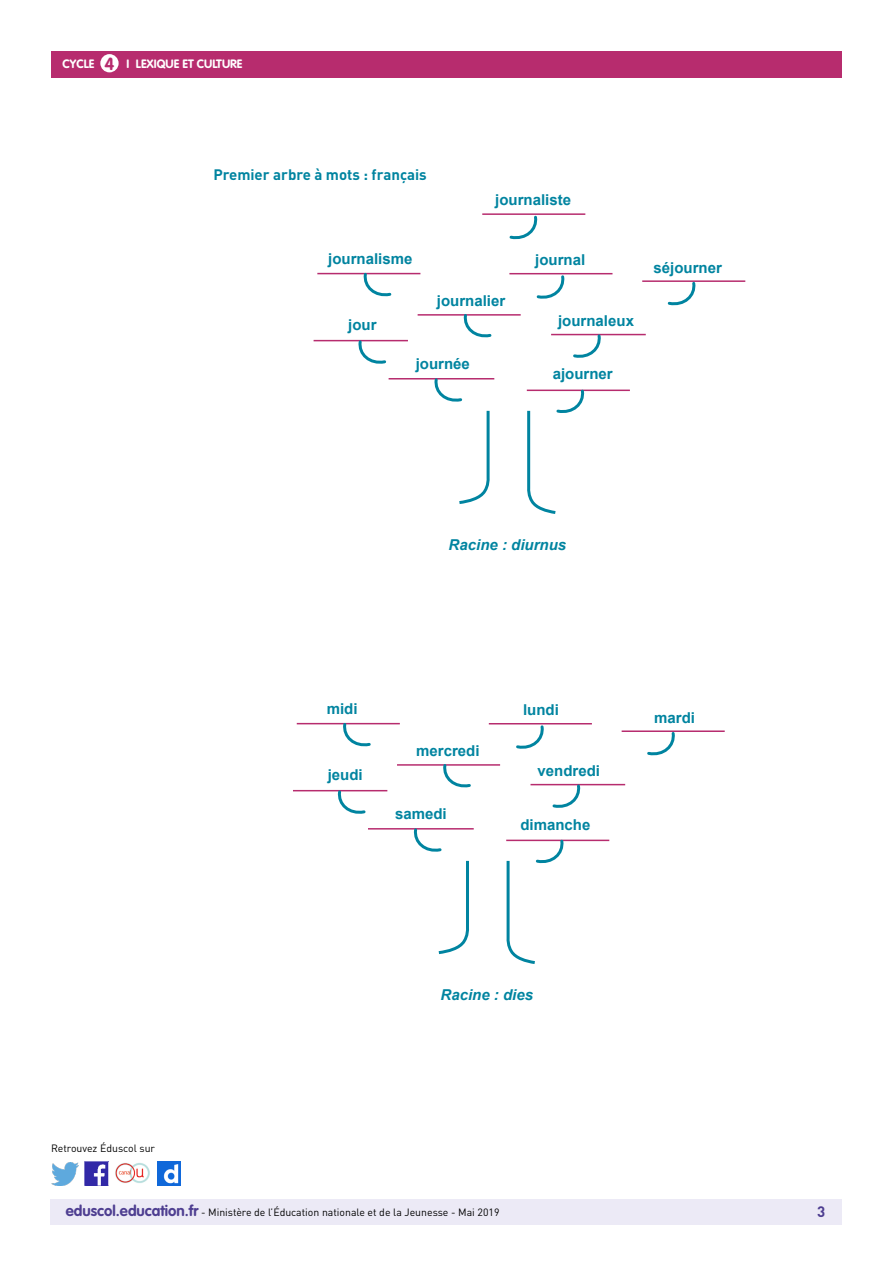
<style>
.page{position:relative;width:893px;height:1263px;background:#fff}
.page>*{position:absolute;margin:0;border:0;box-sizing:border-box;transform-origin:0 0}
.t1{font:700 17.25px "VAG Rounded Std";color:#b72c6e}
.t2{font:700 15px "Arial";color:#0084a0}
.t3{font:700 15px "DIN Pro";color:#0084a0}
.t4{font:italic 700 15px "Arial";color:#0084a0}
.t5{font:700 15px "DIN Pro";color:#4e3e91}
.t6{font:700 12px "VAG Rounded Std";color:#fff}
.t7{font:10.5px "DIN Pro";color:#000}
.s1{font-family:"VAG Rounded Std";font-weight:700;font-size:15px;color:#4e3e91}
</style>
<div class="page">
<div style="left:50px;top:1199px;width:791px;height:26px;background:#eceaf6"></div>
<div style="left:51px;top:51px;width:791px;height:27px;background:#b72c6e"></div>
<div style="left:100px;top:54px;width:19px;height:18px;background:#fff;border-radius:50%"></div>
<img style="left:85px;top:1162px;width:23px;height:23px">
<img style="left:51px;top:1163px;width:28px;height:22px">
<img style="left:158px;top:1162px;width:22px;height:23px">
<img style="left:115px;top:1163px;width:35px;height:20px">
<hr style="left:527px;top:390px;width:103px;height:1px;background:#b72c6e">
<hr style="left:314px;top:340px;width:94px;height:1px;background:#b72c6e">
<hr style="left:551px;top:334px;width:95px;height:1px;background:#b72c6e">
<svg style="left:358px;top:314px;width:244px;height:200px"></svg>
<svg style="left:535px;top:274px;width:30px;height:25px"></svg>
<hr style="left:509px;top:273px;width:103px;height:1px;background:#b72c6e">
<hr style="left:642px;top:280px;width:103px;height:2px;background:#b72c6e">
<svg style="left:666px;top:280px;width:30px;height:26px"></svg>
<hr style="left:317px;top:273px;width:103px;height:1px;background:#b72c6e">
<svg style="left:363px;top:272px;width:30px;height:25px"></svg>
<svg style="left:509px;top:215px;width:29px;height:25px"></svg>
<hr style="left:482px;top:213px;width:103px;height:2px;background:#b72c6e">
<hr style="left:506px;top:840px;width:103px;height:1px;background:#b72c6e">
<hr style="left:293px;top:790px;width:94px;height:1px;background:#b72c6e">
<hr style="left:530px;top:784px;width:95px;height:1px;background:#b72c6e">
<svg style="left:337px;top:764px;width:244px;height:200px"></svg>
<svg style="left:514px;top:724px;width:31px;height:25px"></svg>
<hr style="left:489px;top:723px;width:103px;height:1px;background:#b72c6e">
<hr style="left:622px;top:730px;width:103px;height:2px;background:#b72c6e">
<svg style="left:645px;top:730px;width:31px;height:26px"></svg>
<hr style="left:297px;top:723px;width:103px;height:1px;background:#b72c6e">
<svg style="left:342px;top:722px;width:31px;height:25px"></svg>
<p class="t1" style="left:105px;top:53px;width:11px">4</p>
<p class="t6" style="left:63px;top:57px;width:33px">CYCLE</p>
<p class="t6" style="left:127px;top:57px;width:117px">I LEXIQUE ET CULTURE</p>
<p class="t3" style="left:213px;top:164px;width:215px">Premier arbre à mots : français</p>
<p class="t2" style="left:495px;top:190px;width:77px">journaliste</p>
<p class="t2" style="left:328px;top:249px;width:86px">journalisme</p>
<p class="t2" style="left:535px;top:250px;width:52px">journal</p>
<p class="t2" style="left:437px;top:290px;width:70px">journalier</p>
<p class="t2" style="left:348px;top:315px;width:30px">jour</p>
<p class="t2" style="left:558px;top:311px;width:77px">journaleux</p>
<p class="t2" style="left:416px;top:354px;width:56px">journée</p>
<p class="t2" style="left:553px;top:364px;width:62px">ajourner</p>
<p class="t2" style="left:654px;top:257px;width:70px">séjourner</p>
<p class="t4" style="left:449px;top:535px;width:119px">Racine : diurnus</p>
<p class="t2" style="left:327px;top:699px;width:32px">midi</p>
<p class="t2" style="left:523px;top:700px;width:37px">lundi</p>
<p class="t2" style="left:416px;top:740px;width:65px">mercredi</p>
<p class="t2" style="left:328px;top:765px;width:37px">jeudi</p>
<p class="t2" style="left:538px;top:761px;width:64px">vendredi</p>
<p class="t2" style="left:395px;top:804px;width:53px">samedi</p>
<p class="t2" style="left:520px;top:814px;width:72px">dimanche</p>
<p class="t2" style="left:654px;top:707px;width:42px">mardi</p>
<p class="t7" style="left:51px;top:1141px;width:106px">Retrouvez Éduscol sur</p>
<p class="t4" style="left:441px;top:985px;width:94px">Racine : dies</p>
<p class="t7" style="left:66px;top:1205px;width:435px"><span class="s1">eduscol.education.fr</span> - Ministère de l’Éducation nationale et de la Jeunesse - Mai 2019</p>
<p class="t5" style="left:817px;top:1201px;width:10px">3</p>
</div>
